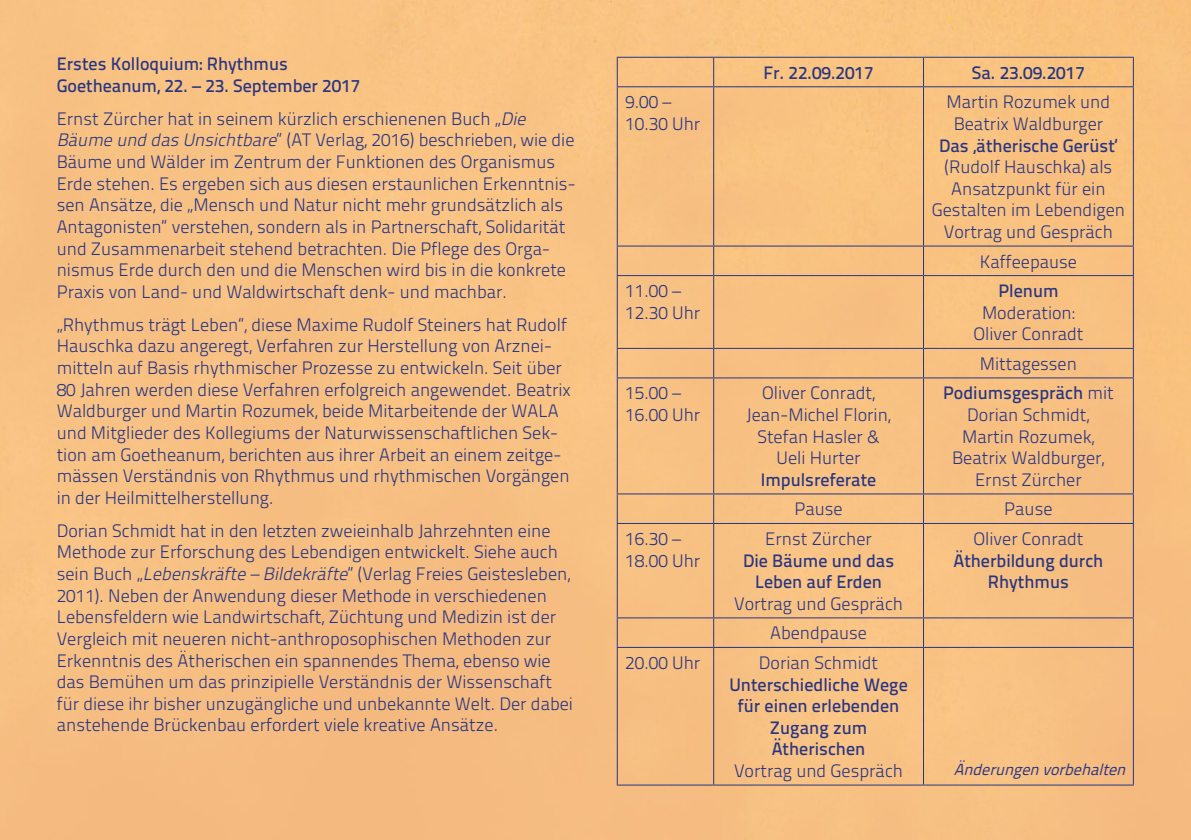
<style>
.page{position:relative;width:1191px;height:840px;background:#fff}
.page>*{position:absolute;margin:0;border:0;box-sizing:border-box;transform-origin:0 0}
.t1{font:18px/21.6px "Titillium Text 25 L 250 wt";color:#283583}
.t2{font:18px/21.6px "Titillium Text 25 L 600 wt";color:#283583;text-align:center}
.t3{font:italic 16px "Titillium Text 25 L 400 wt";color:#283583}
.s1{font-style:italic}
.s2{font-family:"Titillium Text 25 L 250 wt"}
</style>
<div class="page">
<div style="left:0;top:0;width:1191px;height:839px;background:#f7c182"></div>
<hr style="left:617px;top:57px;width:96px;height:1px;background:#283583">
<svg style="left:617px;top:58px;width:1px;height:28px"></svg>
<hr style="left:713px;top:57px;width:210px;height:1px;background:#283583">
<svg style="left:713px;top:58px;width:1px;height:28px"></svg>
<hr style="left:923px;top:57px;width:210px;height:1px;background:#283583">
<svg style="left:923px;top:58px;width:1px;height:28px"></svg>
<svg style="left:1132px;top:58px;width:1px;height:28px"></svg>
<hr style="left:617px;top:86px;width:96px;height:1px;background:#283583">
<hr style="left:617px;top:87px;width:1px;height:158px;background:#283583">
<hr style="left:713px;top:86px;width:210px;height:1px;background:#283583">
<hr style="left:713px;top:87px;width:1px;height:158px;background:#283583">
<hr style="left:923px;top:86px;width:210px;height:1px;background:#283583">
<hr style="left:923px;top:87px;width:1px;height:158px;background:#283583">
<hr style="left:1132px;top:87px;width:1px;height:158px;background:#283583">
<hr style="left:617px;top:245px;width:96px;height:1px;background:#283583">
<svg style="left:617px;top:246px;width:1px;height:29px"></svg>
<hr style="left:713px;top:245px;width:210px;height:1px;background:#283583">
<svg style="left:713px;top:246px;width:1px;height:29px"></svg>
<hr style="left:923px;top:245px;width:210px;height:1px;background:#283583">
<svg style="left:923px;top:246px;width:1px;height:29px"></svg>
<svg style="left:1132px;top:246px;width:1px;height:29px"></svg>
<hr style="left:617px;top:275px;width:96px;height:1px;background:#283583">
<hr style="left:617px;top:276px;width:1px;height:71px;background:#283583">
<hr style="left:713px;top:275px;width:210px;height:1px;background:#283583">
<hr style="left:713px;top:276px;width:1px;height:71px;background:#283583">
<hr style="left:923px;top:275px;width:210px;height:1px;background:#283583">
<hr style="left:923px;top:276px;width:1px;height:71px;background:#283583">
<hr style="left:1132px;top:276px;width:1px;height:71px;background:#283583">
<hr style="left:617px;top:347px;width:96px;height:1px;background:#283583">
<svg style="left:617px;top:348px;width:1px;height:29px"></svg>
<hr style="left:713px;top:347px;width:210px;height:1px;background:#283583">
<svg style="left:713px;top:348px;width:1px;height:29px"></svg>
<hr style="left:923px;top:347px;width:210px;height:1px;background:#283583">
<svg style="left:923px;top:348px;width:1px;height:29px"></svg>
<svg style="left:1132px;top:348px;width:1px;height:29px"></svg>
<hr style="left:617px;top:377px;width:96px;height:1px;background:#283583">
<hr style="left:617px;top:378px;width:1px;height:115px;background:#283583">
<hr style="left:713px;top:377px;width:210px;height:1px;background:#283583">
<hr style="left:713px;top:378px;width:1px;height:115px;background:#283583">
<hr style="left:923px;top:377px;width:210px;height:1px;background:#283583">
<hr style="left:923px;top:378px;width:1px;height:115px;background:#283583">
<hr style="left:1132px;top:378px;width:1px;height:115px;background:#283583">
<hr style="left:617px;top:493px;width:96px;height:1px;background:#283583">
<svg style="left:617px;top:494px;width:1px;height:28px"></svg>
<hr style="left:713px;top:493px;width:210px;height:1px;background:#283583">
<svg style="left:713px;top:494px;width:1px;height:28px"></svg>
<hr style="left:923px;top:493px;width:210px;height:1px;background:#283583">
<svg style="left:923px;top:494px;width:1px;height:28px"></svg>
<svg style="left:1132px;top:494px;width:1px;height:28px"></svg>
<hr style="left:617px;top:522px;width:96px;height:1px;background:#283583">
<hr style="left:617px;top:523px;width:1px;height:94px;background:#283583">
<hr style="left:713px;top:522px;width:210px;height:1px;background:#283583">
<hr style="left:713px;top:523px;width:1px;height:94px;background:#283583">
<hr style="left:923px;top:522px;width:210px;height:1px;background:#283583">
<hr style="left:923px;top:523px;width:1px;height:94px;background:#283583">
<hr style="left:1132px;top:523px;width:1px;height:94px;background:#283583">
<hr style="left:617px;top:617px;width:96px;height:1px;background:#283583">
<svg style="left:617px;top:618px;width:1px;height:28px"></svg>
<hr style="left:713px;top:617px;width:210px;height:1px;background:#283583">
<svg style="left:713px;top:618px;width:1px;height:28px"></svg>
<hr style="left:923px;top:617px;width:210px;height:1px;background:#283583">
<svg style="left:923px;top:618px;width:1px;height:28px"></svg>
<svg style="left:1132px;top:618px;width:1px;height:28px"></svg>
<hr style="left:617px;top:646px;width:96px;height:1px;background:#283583">
<hr style="left:617px;top:647px;width:1px;height:137px;background:#283583">
<hr style="left:713px;top:646px;width:210px;height:1px;background:#283583">
<hr style="left:713px;top:647px;width:1px;height:137px;background:#283583">
<hr style="left:923px;top:646px;width:210px;height:1px;background:#283583">
<hr style="left:923px;top:647px;width:1px;height:137px;background:#283583">
<hr style="left:1132px;top:647px;width:1px;height:137px;background:#283583">
<hr style="left:617px;top:784px;width:96px;height:1px;background:#283583">
<hr style="left:713px;top:784px;width:210px;height:1px;background:#283583">
<hr style="left:923px;top:784px;width:210px;height:1px;background:#283583">
<p class="t2" style="left:57px;top:52px;width:305px;text-align:left">Erstes Kolloquium: Rhythmus<br>Goetheanum, 22. – 23. September 2017</p>
<p class="t1" style="left:57px;top:107px;width:520px">Ernst Zürcher hat in seinem kürzlich erschienenen Buch „<span class="s1">Die Bäume und dasUnsichtbare</span>“ (AT Verlag, 2016) beschrieben, wie die Bäume und Wälder im Zentrum der Funktionen des Organismus Erde stehen. Es ergeben sich aus diesen erstaunlichen Erkenntnis&shy;sen Ansätze, die „Mensch und Natur nicht mehr grundsätzlich als Antagonisten“ verstehen, sondern als in Partnerschaft, Solidarität und Zusammenarbeit stehend betrachten. Die Pflege des Orga&shy;nismus Erde durch den und die Menschen wird bis in die konkrete Praxis von Land- und Waldwirtschaft denk- und machbar.</p>
<p class="t1" style="left:57px;top:312px;width:516px">„Rhythmus trägt Leben“, diese Maxime Rudolf Steiners hat Rudolf Hauschka dazu angeregt, Verfahren zur Herstellung von Arznei&shy;mitteln auf Basis rhythmischer Prozesse zu entwickeln. Seit über 80 Jahren werden diese Verfahren erfolgreich angewendet. Beatrix Waldburger und Martin Rozumek, beide Mitarbeitende der WALA und Mitglieder des Kollegiums der Naturwissenschaftlichen Sek&shy;tion am Goetheanum, berichten aus ihrer Arbeit an einem zeitge&shy;mässen Verständnis von Rhythmus und rhythmischen Vorgängen in der Heilmittelherstellung.</p>
<p class="t1" style="left:57px;top:518px;width:518px">Dorian Schmidt hat in den letzten zweieinhalb Jahrzehnten eine Methode zur Erforschung des Lebendigen entwickelt. Siehe auch sein Buch „<span class="s1">Lebenskräfte – Bildekräfte</span>“ (Verlag Freies Geistesleben, 2011). Neben der Anwendung dieser Methode in verschiedenen Lebensfeldern wie Landwirtschaft, Züchtung und Medizin ist der Vergleich mit neueren nicht-anthroposophischen Methoden zur Erkenntnis des Ätherischen ein spannendes Thema, ebenso wie das Bemühen um das prinzipielle Verständnis der Wissenschaft für diese ihr bisher unzugängliche und unbekannte Welt. Der dabei anstehende Brückenbau erfordert viele kreative Ansätze.</p>
<p class="t2" style="left:763px;top:61px;width:112px">Fr. 22.09.2017</p>
<p class="t2" style="left:972px;top:61px;width:114px">Sa. 23.09.2017</p>
<p class="t1" style="left:625px;top:90px;width:76px">9.00 –<br>10.30 Uhr</p>
<p class="t1" style="left:946px;top:90px;width:165px;text-align:center">Martin Rozumek und<br>Beatrix Waldburger</p>
<p class="t2" style="left:939px;top:133px;width:180px">Das ‚ätherische Gerüst‘</p>
<p class="t1" style="left:931px;top:155px;width:195px;text-align:center">(Rudolf Hauschka) als<br>Ansatzpunkt für ein<br>Gestalten im Lebendigen<br>Vortrag und Gespräch</p>
<p class="t1" style="left:979px;top:249px;width:99px">Kaffeepause</p>
<p class="t1" style="left:625px;top:279px;width:76px">11.00 –<br>12.30 Uhr</p>
<p class="t2" style="left:998px;top:279px;width:62px">Plenum</p>
<p class="t1" style="left:973px;top:300px;width:111px;text-align:center">Moderation:<br>Oliver Conradt</p>
<p class="t1" style="left:979px;top:351px;width:99px">Mittagessen</p>
<p class="t1" style="left:625px;top:381px;width:76px">15.00 –<br>16.00 Uhr</p>
<p class="t1" style="left:746px;top:381px;width:146px;text-align:center">Oliver Conradt,<br>Jean-Michel Florin,<br>Stefan Hasler &amp;<br>Ueli Hurter</p>
<p class="t2" style="left:761px;top:467px;width:117px">Impulsreferate</p>
<p class="t2" style="left:943px;top:381px;width:172px">Podiumsgespräch <span class="s2">mit</span></p>
<p class="t1" style="left:952px;top:403px;width:154px;text-align:center">Dorian Schmidt,<br>Martin Rozumek,<br>Beatrix Waldburger,<br>Ernst Zürcher</p>
<p class="t1" style="left:794px;top:497px;width:50px">Pause</p>
<p class="t1" style="left:1004px;top:497px;width:50px">Pause</p>
<p class="t1" style="left:625px;top:526px;width:76px">16.30 –<br>18.00 Uhr</p>
<p class="t1" style="left:765px;top:526px;width:108px">Ernst Zürcher</p>
<p class="t2" style="left:743px;top:548px;width:153px">Die Bäume und das<br>Leben auf Erden</p>
<p class="t1" style="left:734px;top:591px;width:170px">Vortrag und Gespräch</p>
<p class="t1" style="left:770px;top:621px;width:98px">Abendpause</p>
<p class="t1" style="left:973px;top:526px;width:111px">Oliver Conradt</p>
<p class="t2" style="left:953px;top:548px;width:151px">Ätherbildung durch<br>Rhythmus</p>
<p class="t1" style="left:625px;top:650px;width:76px">20.00 Uhr</p>
<p class="t1" style="left:759px;top:650px;width:121px">Dorian Schmidt</p>
<p class="t2" style="left:729px;top:672px;width:180px">Unterschiedliche Wege für einen erlebenden<br>Zugang zum<br>Ätherischen</p>
<p class="t1" style="left:734px;top:758px;width:170px">Vortrag und Gespräch</p>
<p class="t3" style="left:954px;top:756px;width:178px">Änderungenvorbehalten</p>
</div>
